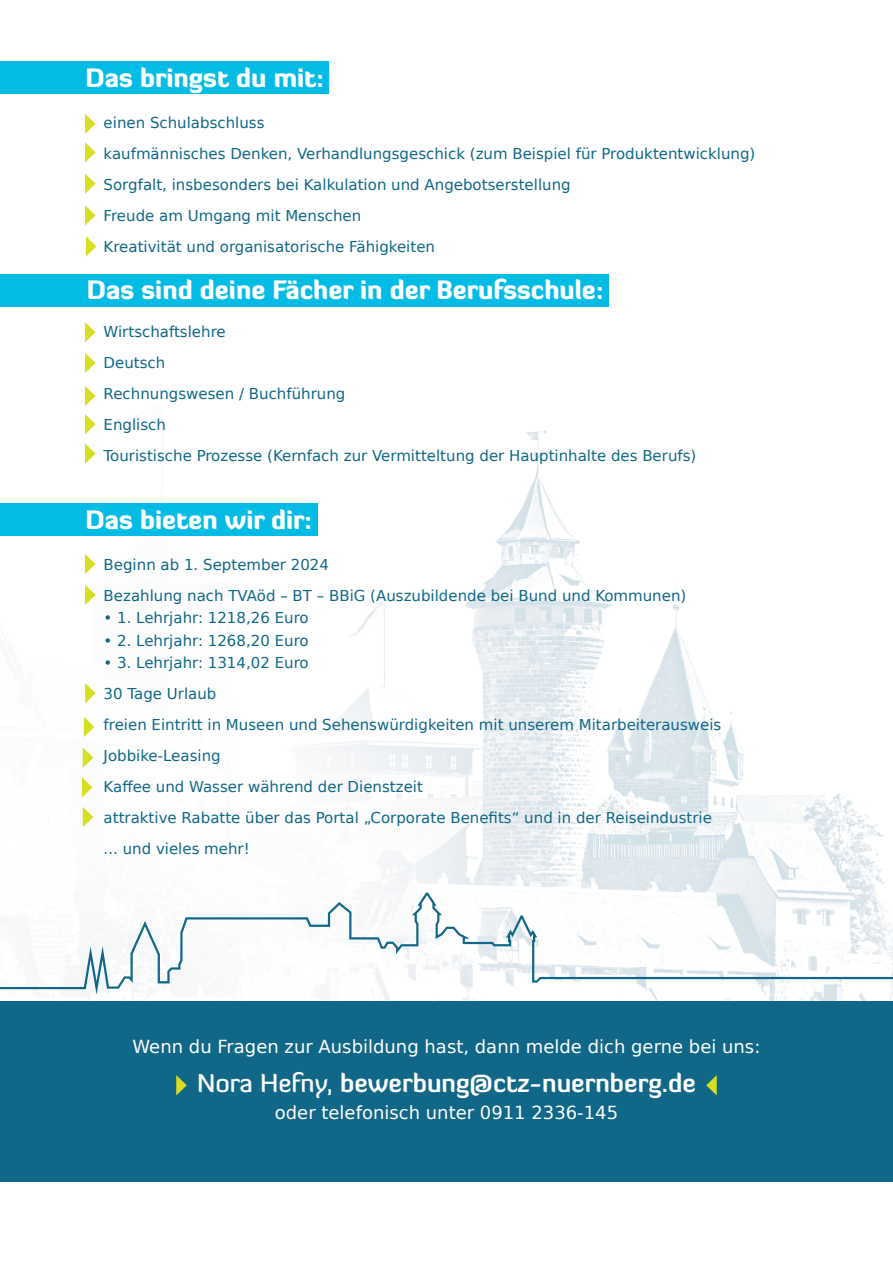
<style>
.page{position:relative;width:893px;height:1263px;background:#fff}
.page>*{position:absolute;margin:0;border:0;box-sizing:border-box;transform-origin:0 0}
.t1{font:900 25.5px "Diavlo";color:#fff}
.t2{font:700 25.5px "Diavlo";color:#fff}
.t3{font:18px "DejaVu Sans";color:#fff}
.t4{font:15px "DejaVu Sans";color:#106787}
.s1{font-weight:500}
</style>
<div class="page">
<img style="left:0;top:274px;width:893px;height:727px">
<div style="left:0;top:1001px;width:893px;height:180px;background:#106787"></div>
<svg style="left:0;top:892px;width:893px;height:102px"></svg>
<svg style="left:176px;top:1075px;width:11px;height:20px"></svg>
<svg style="left:706px;top:1075px;width:11px;height:20px"></svg>
<div style="left:0;top:62px;width:329px;height:32px;background:#02bce5"></div>
<div style="left:0;top:503px;width:317px;height:33px;background:#02bce5"></div>
<svg style="left:85px;top:114px;width:11px;height:20px"></svg>
<svg style="left:85px;top:173px;width:11px;height:21px"></svg>
<svg style="left:85px;top:205px;width:11px;height:20px"></svg>
<svg style="left:85px;top:142px;width:11px;height:21px"></svg>
<svg style="left:85px;top:322px;width:11px;height:20px"></svg>
<svg style="left:85px;top:353px;width:11px;height:20px"></svg>
<svg style="left:85px;top:386px;width:11px;height:20px"></svg>
<svg style="left:85px;top:414px;width:11px;height:20px"></svg>
<svg style="left:85px;top:554px;width:11px;height:20px"></svg>
<svg style="left:85px;top:683px;width:11px;height:20px"></svg>
<div style="left:0;top:274px;width:608px;height:32px;background:#02bce5"></div>
<svg style="left:86px;top:236px;width:10px;height:20px"></svg>
<svg style="left:85px;top:443px;width:11px;height:21px"></svg>
<svg style="left:85px;top:585px;width:11px;height:20px"></svg>
<svg style="left:84px;top:717px;width:10px;height:20px"></svg>
<svg style="left:83px;top:747px;width:10px;height:21px"></svg>
<svg style="left:82px;top:777px;width:10px;height:20px"></svg>
<svg style="left:83px;top:807px;width:10px;height:20px"></svg>
<p class="t1" style="left:86px;top:62px;width:239px">Das bringst du mit:</p>
<p class="t4" style="left:104px;top:111px;width:162px">einen Schulabschluss</p>
<p class="t4" style="left:104px;top:142px;width:653px">kaufmännisches Denken, Verhandlungsgeschick (zum Beispiel für Produktentwicklung)</p>
<p class="t4" style="left:104px;top:173px;width:469px">Sorgfalt, insbesonders bei Kalkulation und Angebotserstellung</p>
<p class="t4" style="left:104px;top:204px;width:259px">Freude am Umgang mit Menschen</p>
<p class="t4" style="left:104px;top:235px;width:333px">Kreativität und organisatorische Fähigkeiten</p>
<p class="t1" style="left:87px;top:273px;width:517px">Das sind deine Fächer in der Berufsschule:</p>
<p class="t4" style="left:104px;top:319px;width:124px">Wirtschaftslehre</p>
<p class="t4" style="left:104px;top:350px;width:63px">Deutsch</p>
<p class="t4" style="left:104px;top:381px;width:243px">Rechnungswesen / Buchführung</p>
<p class="t4" style="left:104px;top:412px;width:64px">Englisch</p>
<p class="t4" style="left:104px;top:443px;width:594px">Touristische Prozesse (Kernfach zur Vermitteltung der Hauptinhalte des Berufs)</p>
<p class="t1" style="left:86px;top:503px;width:227px">Das bieten wir dir:</p>
<p class="t4" style="left:104px;top:552px;width:227px">Beginn ab 1. September 2024</p>
<p class="t4" style="left:104px;top:583px;width:584px">Bezahlung nach TVAöd – BT – BBiG (Auszubildende bei Bund und Kommunen)</p>
<p class="t4" style="left:104px;top:605px;width:207px">• 1. Lehrjahr: 1218,26 Euro</p>
<p class="t4" style="left:104px;top:628px;width:207px">• 2. Lehrjahr: 1268,20 Euro</p>
<p class="t4" style="left:104px;top:650px;width:207px">• 3. Lehrjahr: 1314,02 Euro</p>
<p class="t4" style="left:104px;top:681px;width:114px">30 Tage Urlaub</p>
<p class="t4" style="left:104px;top:712px;width:619px">freien Eintritt in Museen und Sehenswürdigkeiten mit unserem Mitarbeiterausweis</p>
<p class="t4" style="left:104px;top:744px;width:119px">Jobbike-Leasing</p>
<p class="t4" style="left:104px;top:775px;width:321px">Kaffee und Wasser während der Dienstzeit</p>
<p class="t4" style="left:104px;top:806px;width:610px">attraktive Rabatte über das Portal „Corporate Benefits“ und in der Reiseindustrie</p>
<p class="t4" style="left:104px;top:837px;width:148px">... und vieles mehr!</p>
<p class="t3" style="left:133px;top:1032px;width:629px">Wenn du Fragen zur Ausbildung hast, dann melde dich gerne bei uns:</p>
<p class="t2" style="left:197px;top:1067px;width:500px"><span class="s1">Nora Hefny,</span> bewerbung@ctz-nuernberg.de</p>
<p class="t3" style="left:275px;top:1098px;width:345px">oder telefonisch unter 0911 2336-145</p>
</div>
